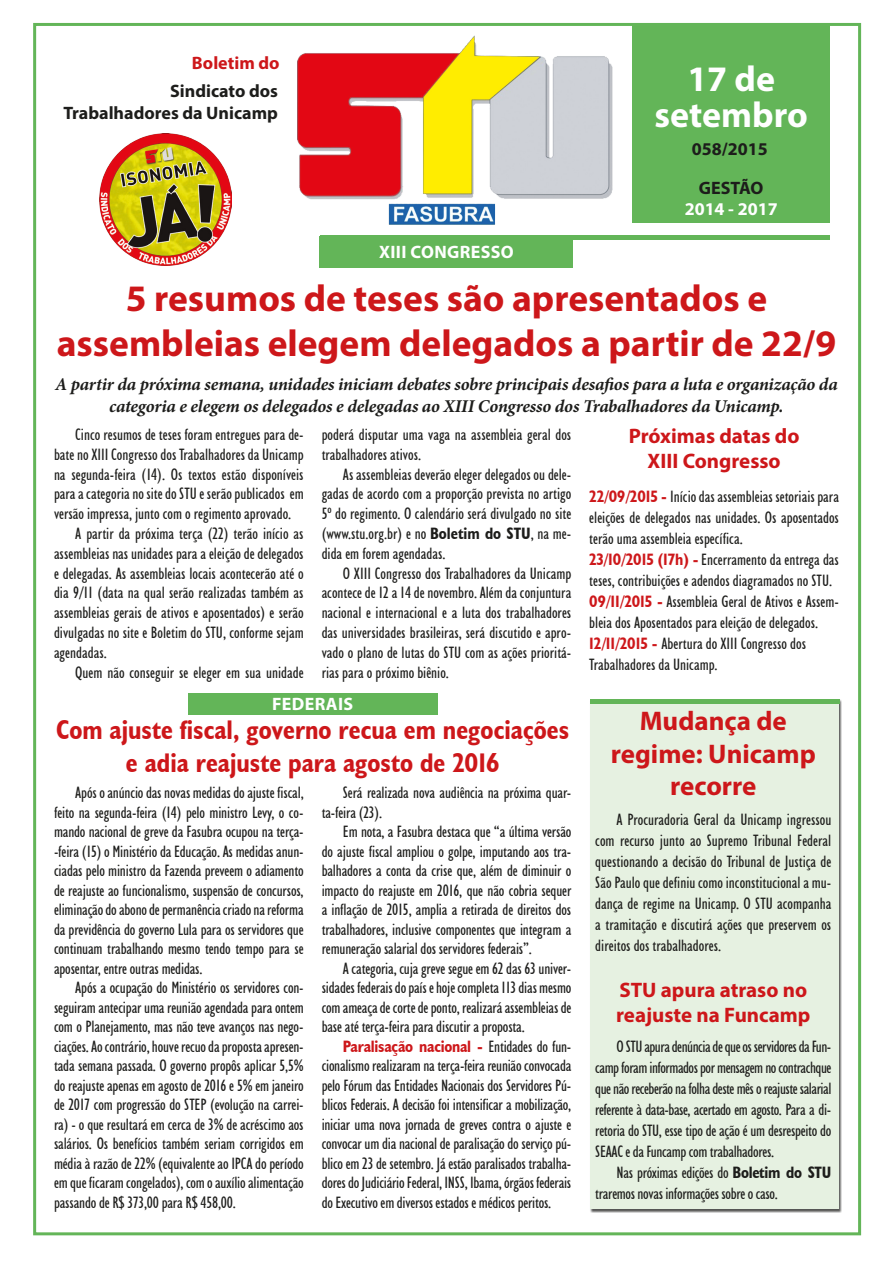
<style>
.page{position:relative;width:893px;height:1263px;background:#fff}
.page>*{position:absolute;margin:0;border:0;box-sizing:border-box;transform-origin:0 0}
.t1{font:700 37.5px/45px "Myriad Pro";color:#cd171a;text-align:center}
.t2{font:700 36px "Myriad Pro";color:#fff}
.t3{font:700 condensed 27px/32.4px "Humanist 521 BT";color:#cd171a;text-align:center}
.t4{font:700 27px/32.4px "Myriad Pro";color:#cd171a;text-align:center}
.t5{font:700 21px/25.2px "Myriad Pro";color:#cd171a}
.t6{font:italic 700 18px/21.6px "Minion Pro";letter-spacing:-.01em;color:#1d1d1b;text-align:center}
.t7{font:700 18px "Myriad Pro";color:#1d1d1b}
.t8{font:700 18px "Myriad Pro";letter-spacing:.02em;color:#fff}
.t9{font:700 18px "Myriad Pro";color:#cd171a}
.t10{font:700 18px "Myriad Pro";color:#fff}
.t11{font:condensed 16.5px/19.5px "Humanist 521 BT";color:#1d1d1b;text-align:justify}
.t12{font:condensed 16.5px/21px "Humanist 521 BT";letter-spacing:-.02em;color:#1d1d1b}
.s1{font-weight:700}
.s2{font-weight:700;color:#cd171a}
</style>
<div class="page">
<div style="left:590px;top:699px;width:252px;height:514px;background:#1d1d1b;opacity:.75"></div>
<div style="left:590px;top:699px;width:248px;height:510px;background:#e6f1e1"></div>
<div style="left:320px;top:235px;width:510px;height:5px;background:#63b558"></div>
<div style="left:632px;top:25px;width:198px;height:197px;background:#63b558"></div>
<div style="left:320px;top:236px;width:253px;height:32px;background:#63b558"></div>
<img style="left:298px;top:36px;width:315px;height:189px">
<div style="left:188px;top:693px;width:249px;height:21px;background:#63b558"></div>
<img style="left:99px;top:133px;width:133px;height:132px">
<div style="left:590px;top:699px;width:249px;height:5px;background:#63b558"></div>
<p class="t9" style="left:192px;top:51px;width:89px">Boletim do</p>
<p class="t7" style="left:170px;top:79px;width:109px">Sindicato dos</p>
<p class="t7" style="left:63px;top:101px;width:216px">Trabalhadores da Unicamp</p>
<p class="t2" style="left:687px;top:55px;width:89px">17 de</p>
<p class="t2" style="left:654px;top:91px;width:155px">setembro</p>
<p class="t7" style="left:692px;top:137px;width:77px">058/2015</p>
<p class="t7" style="left:699px;top:176px;width:66px">GESTÃO</p>
<p class="t10" style="left:685px;top:197px;width:94px">2014 - 2017</p>
<p class="t8" style="left:379px;top:241px;width:136px">XIII CONGRESSO</p>
<p class="t1" style="left:57px;top:274px;width:781px">5 resumos de teses são apresentados e assembleias elegem delegados a partir de 22/9</p>
<p class="t6" style="left:55px;top:373px;width:784px">A partir da próxima semana, unidades iniciam debates sobre principais desafios para a luta e organização da categoria e elegem os delegados e delegadas ao XIII Congresso dos Trabalhadores da Unicamp.</p>
<p class="t11" style="left:54px;top:424px;width:251px;text-indent:21px">Cinco resumos de teses foram entregues para de&shy;bate no XIII Congresso dos Trabalhadores da Unicamp na segunda-feira (14). Os textos estão disponíveis para a categoria no site do STU e serão publicados em versão impressa, junto com o regimento aprovado.</p>
<p class="t11" style="left:54px;top:523px;width:251px;text-indent:21px">A partir da próxima terça (22) terão início as assembleias nas unidades para a eleição de delegados e delegadas. As assembleias locais acontecerão até o dia 9/11 (data na qual serão realizadas também as assembleias gerais de ativos e aposentados) e serão divulgadas no site e Boletim do STU, conforme sejam agendadas.</p>
<p class="t11" style="left:75px;top:662px;width:230px">Quem não conseguir se eleger em sua unidade</p>
<p class="t11" style="left:322px;top:424px;width:251px">poderá disputar uma vaga na assembleia geral dos trabalhadores ativos.</p>
<p class="t11" style="left:322px;top:464px;width:251px;text-indent:21px">As assembleias deverão eleger delegados ou dele&shy;gadas de acordo com a proporção prevista no artigo 5º do regimento. O calendário será divulgado no site (www.stu.org.br) e no <span class="s1">Boletim do STU</span>, na me&shy;dida em forem agendadas.</p>
<p class="t11" style="left:322px;top:563px;width:251px;text-indent:21px">O XIII Congresso dos Trabalhadores da Unicamp acontece de 12 a 14 de novembro. Além da conjuntura nacional e internacional e a luta dos trabalhadores das universidades brasileiras, será discutido e apro&shy;vado o plano de lutas do STU com as ações prioritá&shy;rias para o próximo biênio.</p>
<p class="t3" style="left:56px;top:713px;width:515px">Com ajuste fiscal, governo recua em negociações e adia reajuste para agosto de 2016</p>
<p class="t8" style="left:272px;top:692px;width:83px">FEDERAIS</p>
<p class="t11" style="left:54px;top:783px;width:251px;text-indent:21px">Após o anúncio das novas medidas do ajuste fiscal, feito na segunda-feira (14) pelo ministro Levy, o co&shy;mando nacional de greve da Fasubra ocupou na terça--feira (15) o Ministério da Educação. As medidas anun&shy;ciadas pelo ministro da Fazenda preveem o adiamento de reajuste ao funcionalismo, suspensão de concursos, eliminação do abono de permanência criado na reforma da previdência do governo Lula para os servidores que continuam trabalhando mesmo tendo tempo para se aposentar, entre outras medidas.</p>
<p class="t11" style="left:54px;top:978px;width:251px;text-indent:21px">Após a ocupação do Ministério os servidores con&shy;seguiram antecipar uma reunião agendada para ontem com o Planejamento, mas não teve avanços nas nego&shy;ciações. Ao contrário, houve recuo da proposta apresen&shy;tada semana passada. O governo propôs aplicar 5,5% do reajuste apenas em agosto de 2016 e 5% em janeiro de 2017 com progressão do STEP (evolução na carrei&shy;ra) - o que resultará em cerca de 3% de acréscimo aos salários. Os benefícios também seriam corrigidos em média à razão de 22% (equivalente ao IPCA do período em que ficaram congelados), com o auxílio alimentação passando de R$ 373,00 para R$ 458,00.</p>
<p class="t11" style="left:322px;top:783px;width:251px;text-indent:21px">Será realizada nova audiência na próxima quar&shy;ta-feira (23).</p>
<p class="t11" style="left:322px;top:822px;width:251px;text-indent:21px">Em nota, a Fasubra destaca que “a última versão do ajuste fiscal ampliou o golpe, imputando aos tra&shy;balhadores a conta da crise que, além de diminuir o impacto do reajuste em 2016, que não cobria sequer a inflação de 2015, amplia a retirada de direitos dos trabalhadores, inclusive componentes que integram a remuneração salarial dos servidores federais”.</p>
<p class="t11" style="left:322px;top:958px;width:251px;text-indent:21px">A categoria, cuja greve segue em 62 das 63 univer&shy;sidades federais do país e hoje completa 113 dias mesmo com ameaça de corte de ponto, realizará assembleias de base até terça-feira para discutir a proposta.</p>
<p class="t11" style="left:322px;top:1036px;width:251px;text-indent:21px"><span class="s2">Paralisação nacional -</span> Entidades do fun&shy;cionalismo realizaram na terça-feira reunião convocada pelo Fórum das Entidades Nacionais dos Servidores Pú&shy;blicos Federais. A decisão foi intensificar a mobilização, iniciar uma nova jornada de greves contra o ajuste e convocar um dia nacional de paralisação do serviço pú&shy;blico em 23 de setembro. Já estão paralisados trabalha&shy;dores do Judiciário Federal, INSS, Ibama, órgãos federais do Executivo em diversos estados e médicos peritos.</p>
<p class="t5" style="left:629px;top:423px;width:172px">Próximas datas do</p>
<p class="t5" style="left:648px;top:448px;width:135px">XIII Congresso</p>
<p class="t11" style="left:589px;top:486px;width:251px;line-height:21px"><span class="s2">22/09/2015 -</span> Início das assembleias setoriais para eleições de delegados nas unidades. Os aposentados terão uma assembleia específica.</p>
<p class="t11" style="left:589px;top:549px;width:251px;line-height:21px"><span class="s2">23/10/2015 (17h) -</span> Encerramento da entrega das teses, contribuições e adendos diagramados no STU.</p>
<p class="t11" style="left:589px;top:591px;width:251px;line-height:21px"><span class="s2">09/11/2015 -</span> Assembleia Geral de Ativos e Assem&shy;bleia dos Aposentados para eleição de delegados.</p>
<p class="t11" style="left:589px;top:633px;width:218px;line-height:21px"><span class="s2">12/11/2015 -</span> Abertura do XIII Congresso dos<br>Trabalhadores da Unicamp.</p>
<p class="t4" style="left:611px;top:704px;width:206px">Mudança de regime: Unicamp recorre</p>
<p class="t11" style="left:595px;top:808px;width:238px;line-height:21px;text-indent:21px">A Procuradoria Geral da Unicamp ingressou com recurso junto ao Supremo Tribunal Federal questionando a decisão do Tribunal de Justiça de São Paulo que definiu como inconstitucional a mu&shy;dança de regime na Unicamp. O STU acompanha a tramitação e discutirá ações que preservem os direitos dos trabalhadores.</p>
<p class="t5" style="left:616px;top:976px;width:196px">STU apura atraso no reajuste na Funcamp</p>
<p class="t11" style="left:595px;top:1035px;width:238px;line-height:21px;text-indent:21px">O STU apura denúncia de que os servidores da Fun&shy;camp foram informados por mensagem no contrachque que não receberão na folha deste mês o reajuste salarial referente à data-base, acertado em agosto. Para a di&shy;retoria do STU, esse tipo de ação é um desrespeito do SEAAC e da Funcamp com trabalhadores.</p>
<p class="t12" style="left:595px;top:1161px;width:237px;text-indent:21px">Nas próximas edições do <span class="s1">Boletim do STU </span>traremos novas informações sobre o caso.</p>
</div>
